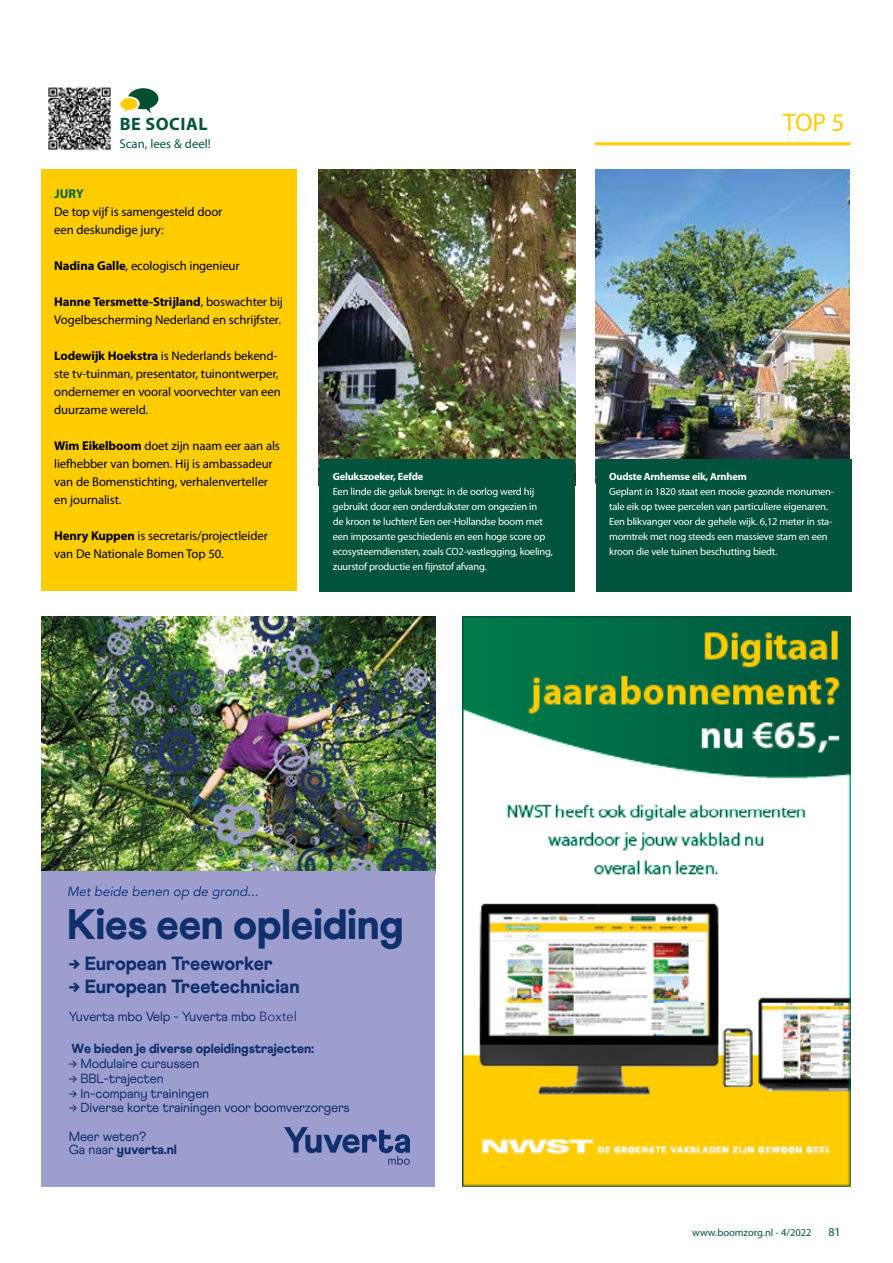
<style>
.page{position:relative;width:893px;height:1263px;background:#fff}
.page>*{position:absolute;margin:0;border:0;box-sizing:border-box;transform-origin:0 0}
.t1{font:900 42.6px "Athletics";letter-spacing:-.01em;color:#0f306d}
.t2{font:25.5px "Myriad Pro";color:#fc0}
.t3{font:900 19.05px "Athletics";color:#0f306d}
.t4{font:700 18px "Myriad Pro";letter-spacing:.03em;color:#00533d}
.t5{font:13.2px/13.2px "Athletics";letter-spacing:-.01em;color:#0f306d}
.t6{font:900 13.2px "Athletics";letter-spacing:-.01em;color:#0f306d}
.t7{font:italic 13.2px "Avenir";color:#003273}
.t8{font:12.75px/18px "Myriad Pro";letter-spacing:-.01em;color:#000}
.t9{font:12.75px "Myriad Pro";color:#00533d}
.t10{font:700 12.75px "Myriad Pro";color:#00633a}
.t11{font:12px "Myriad Pro";color:#00533d}
.t12{font:10.5px/15px "Myriad Pro";letter-spacing:-.02em;color:#fff}
.t13{font:700 10.5px "Myriad Pro";letter-spacing:-.02em;color:#fff}
.t14{font:10.5px "Myriad Pro";color:#00533d}
.s1{font-weight:700}
.s2{font-family:"Avenir Next"}
.s3{font-weight:900}
</style>
<div class="page">
<hr style="left:595px;top:142px;width:255px;height:3px;background:#fc0">
<img style="left:48px;top:87px;width:63px;height:62px">
<svg style="left:120px;top:88px;width:38px;height:26px"></svg>
<img style="left:595px;top:169px;width:254px;height:314px">
<img style="left:319px;top:169px;width:256px;height:316px">
<div style="left:596px;top:459px;width:255px;height:133px;background:#00533d"></div>
<div style="left:320px;top:459px;width:255px;height:133px;background:#00533d"></div>
<div style="left:41px;top:169px;width:256px;height:422px;background:#fc0"></div>
<img style="left:41px;top:617px;width:394px;height:254px">
<div style="left:41px;top:871px;width:394px;height:315px;background:#9d9dce"></div>
<svg style="left:284px;top:1127px;width:126px;height:38px"></svg>
<svg style="left:41px;top:617px;width:8px;height:7px"></svg>
<img style="left:463px;top:617px;width:388px;height:569px">
<h3 class="t4" style="left:120px;top:112px;width:89px">BE SOCIAL</h3>
<h2 class="t2" style="left:783px;top:107px;width:63px">TOP 5</h2>
<p class="t9" style="left:119px;top:136px;width:93px">Scan, lees &amp; deel!</p>
<p class="t10" style="left:54px;top:185px;width:31px">JURY</p>
<p class="t8" style="left:54px;top:203px;width:170px">De top vijf is samengesteld door een deskundige jury:</p>
<p class="t8" style="left:54px;top:257px;width:187px"><span class="s1">Nadina Galle</span>, ecologisch ingenieur</p>
<p class="t8" style="left:54px;top:293px;width:230px"><span class="s1">Hanne Tersmette-Strijland</span>, boswachter bij<br>Vogelbescherming Nederland en schrijfster.</p>
<p class="t8" style="left:54px;top:347px;width:228px"><span class="s1">Lodewijk Hoekstra</span> is Nederlands bekend&shy;ste tv-tuinman, presentator, tuinontwerper, ondernemer en vooral voorvechter van een duurzame wereld.</p>
<p class="t8" style="left:54px;top:437px;width:227px"><span class="s1">Wim Eikelboom</span> doet zijn naam eer aan als liefhebber van bomen. Hij is ambassadeur van de Bomenstichting, verhalenverteller en journalist.</p>
<p class="t8" style="left:54px;top:527px;width:215px"><span class="s1">Henry Kuppen</span> is secretaris/projectleider van De Nationale Bomen Top 50.</p>
<p class="t13" style="left:333px;top:470px;width:92px">Gelukszoeker, Eefde</p>
<p class="t12" style="left:333px;top:484px;width:222px">Een linde die geluk brengt: in de oorlog werd hij gebruikt door een onderduikster om ongezien in<br>de kroon te luchten! Een oer-Hollandse boom met een imposante geschiedenis en een hoge score op ecosysteemdiensten, zoals CO2-vastlegging, koeling, zuurstof productie en fijnstof afvang.</p>
<p class="t13" style="left:609px;top:470px;width:139px">Oudste Arnhemse eik, Arnhem</p>
<p class="t12" style="left:609px;top:484px;width:227px">Geplant in 1820 staat een mooie gezonde monumen&shy;tale eik op twee percelen van particuliere eigenaren.<br>Een blikvanger voor de gehele wijk. 6,12 meter in sta&shy;momtrek met nog steeds een massieve stam en een kroon die vele tuinen beschutting biedt.</p>
<p class="t7" style="left:67px;top:884px;width:193px">Met beide benen op de grond...</p>
<h1 class="t1" style="left:67px;top:899px;width:338px">Kies een opleiding</h1>
<h3 class="t3" style="left:69px;top:952px;width:206px">→ European Treeworker</h3>
<h3 class="t3" style="left:69px;top:975px;width:233px">→ European Treetechnician</h3>
<p class="t5" style="left:69px;top:1009px;width:230px">Yuverta mbo Velp - Yuverta mbo <span class="s2">Boxtel</span></p>
<p class="t6" style="left:72px;top:1040px;width:244px">We bieden je diverse opleidingstrajecten:</p>
<p class="t5" style="left:69px;top:1057px;width:132px">→ Modulaire cursussen</p>
<p class="t5" style="left:69px;top:1072px;width:97px">→ BBL-trajecten</p>
<p class="t5" style="left:69px;top:1087px;width:142px">→ In-company trainingen</p>
<p class="t5" style="left:69px;top:1101px;width:283px">→ Diverse korte trainingen voor boomverzorgers</p>
<p class="t5" style="left:69px;top:1130px;width:110px">Meer weten?<br>Ga naar <span class="s3">yuverta.nl</span></p>
<p class="t14" style="left:692px;top:1226px;width:121px">www.boomzorg.nl - 4/2022</p>
<p class="t11" style="left:828px;top:1224px;width:14px">81</p>
</div>
